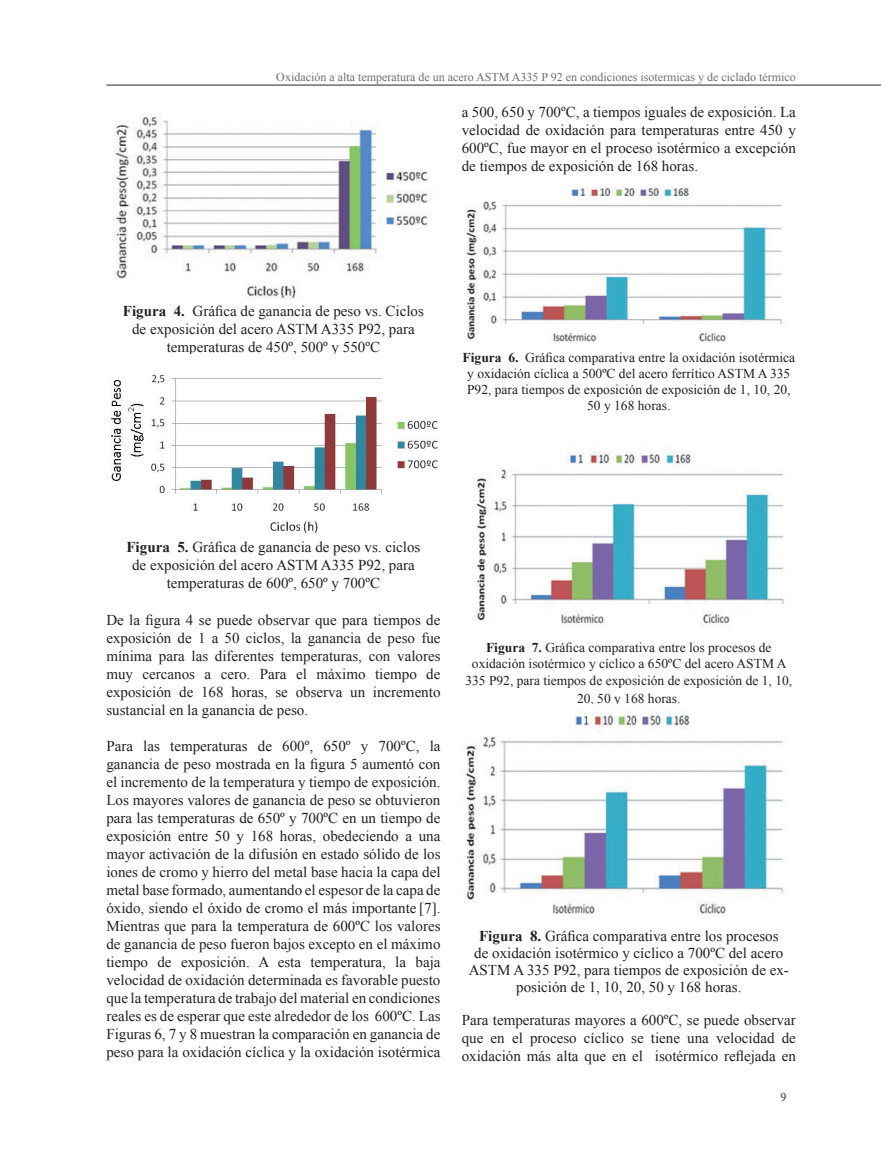
<style>
.page{position:relative;width:881px;height:1149px;background:#fff}
.page>*{position:absolute;margin:0;border:0;box-sizing:border-box;transform-origin:0 0}
.t1{font:15px/18px "Times New Roman";color:#231f20;text-align:justify}
.t2{font:13.5px/16.2px "Times New Roman";color:#231f20;text-align:center}
.t3{font:12px "Times New Roman";color:#6c6d70}
.s1{font-weight:700}
</style>
<div class="page">
<hr style="left:106px;top:84px;width:774px;height:2px;background:#6c6d70">
<img style="left:113px;top:113px;width:317px;height:185px">
<img style="left:110px;top:374px;width:329px;height:160px">
<img style="left:466px;top:187px;width:316px;height:156px">
<img style="left:475px;top:451px;width:309px;height:176px">
<img style="left:464px;top:711px;width:320px;height:204px">
<p class="t3" style="left:276px;top:69px;width:521px">Oxidación a alta temperatura de un acero ASTM A335 P 92 en condiciones isotermicas y de ciclado térmico</p>
<p class="t1" style="left:461px;top:102px;width:335px">a 500, 650 y 700ºC, a tiempos iguales de exposición. La velocidad de oxidación para temperaturas entre 450 y 600ºC, fue mayor en el proceso isotérmico a excepción de tiempos de exposición de 168 horas.</p>
<p class="t1" style="left:123px;top:302px;width:302px;text-align:center"><span class="s1">Figura 4.</span> Gráfica de ganancia de peso vs. Ciclos de exposición del acero ASTM A335 P92, para temperaturas de 450º, 500º y 550ºC</p>
<p class="t2" style="left:462px;top:349px;width:334px"><span class="s1">Figura 6.</span> Gráfica comparativa entre la oxidación isotérmica y oxidación cíclica a 500ºC del acero ferrítico ASTM A 335<br>P92, para tiempos de exposición de exposición de 1, 10, 20, 50 y 168 horas.</p>
<p class="t1" style="left:126px;top:538px;width:295px;text-align:center"><span class="s1">Figura 5.</span> Gráfica de ganancia de peso vs. ciclos de exposición del acero ASTM A335 P92, para temperaturas de 600º, 650º y 700ºC</p>
<p class="t1" style="left:106px;top:610px;width:335px">De la figura 4 se puede observar que para tiempos de exposición de 1 a 50 ciclos, la ganancia de peso fue mínima para las diferentes temperaturas, con valores muy cercanos a cero. Para el máximo tiempo de exposición de 168 horas, se observa un incremento sustancial en la ganancia de peso.</p>
<p class="t1" style="left:106px;top:736px;width:335px">Para las temperaturas de 600º, 650º y 700ºC, la ganancia de peso mostrada en la figura 5 aumentó con el incremento de la temperatura y tiempo de exposición.<br>Los mayores valores de ganancia de peso se obtuvieron para las temperaturas de 650º y 700ºC en un tiempo de exposición entre 50 y 168 horas, obedeciendo a una mayor activación de la difusión en estado sólido de los iones de cromo y hierro del metal base hacia la capa del metal base formado, aumentando el espesor de la capa de óxido, siendo el óxido de cromo el más importante [7].<br>Mientras que para la temperatura de 600ºC los valores de ganancia de peso fueron bajos excepto en el máximo tiempo de exposición. A esta temperatura, la baja velocidad de oxidación determinada es favorable puesto que la temperatura de trabajo del material en condiciones reales es de esperar que este alrededor de los 600ºC. Las Figuras 6, 7 y 8 muestran la comparación en ganancia de peso para la oxidación cíclica y la oxidación isotérmica</p>
<p class="t2" style="left:465px;top:639px;width:328px"><span class="s1">Figura 7.</span> Gráfica comparativa entre los procesos de oxidación isotérmico y cíclico a 650ºC del acero ASTM A<br>335 P92, para tiempos de exposición de exposición de 1, 10,</p>
<p class="t2" style="left:576px;top:689px;width:105px">20, 50 y 168 horas.</p>
<p class="t1" style="left:468px;top:926px;width:321px;line-height:17.2px;text-align:center"><span class="s1">Figura 8.</span> Gráfica comparativa entre los procesos<br>de oxidación isotérmico y cíclico a 700ºC del acero ASTM A 335 P92, para tiempos de exposición de ex&shy;posición de 1, 10, 20, 50 y 168 horas.</p>
<p class="t1" style="left:461px;top:1010px;width:335px">Para temperaturas mayores a 600ºC, se puede observar que en el proceso cíclico se tiene una velocidad de oxidación más alta que en el isotérmico reflejada en</p>
<p class="t3" style="left:780px;top:1088px;width:7px">9</p>
</div>
